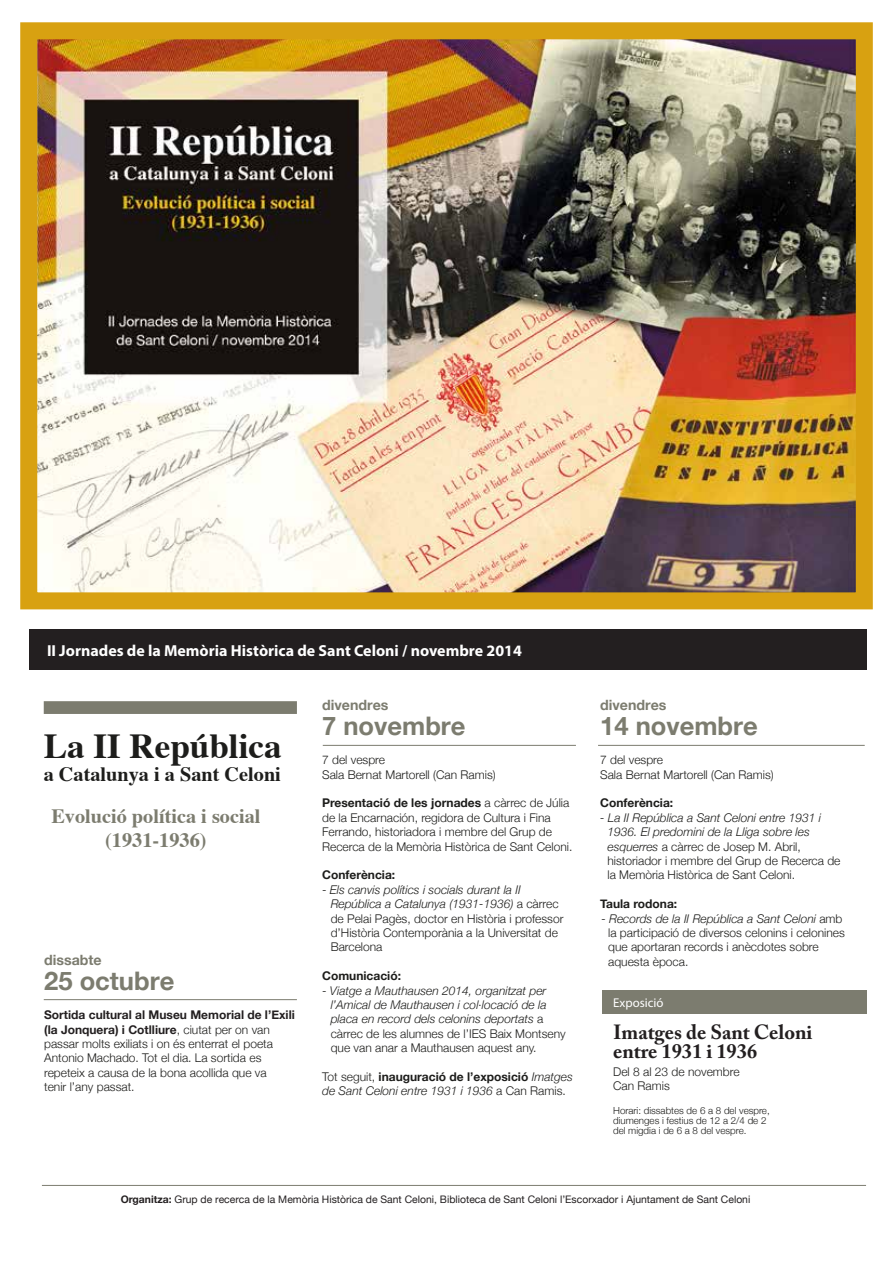
<style>
.page{position:relative;width:893px;height:1263px;background:#fff}
.page>*{position:absolute;margin:0;border:0;box-sizing:border-box;transform-origin:0 0}
.t1{font:700 35.1px "Times";color:#1d1d1b}
.t2{font:700 25.5px "Helvetica Neue";color:#7c7c6f}
.t3{font:700 20.4px/19.5px "Adobe Caslon Pro";color:#231f20}
.t4{font:700 20.25px/24.3px "Times";color:#7c7c6f;text-align:center}
.t5{font:700 20.25px "Times";color:#1d1d1b}
.t6{font:700 15.9px "Myriad Pro";color:#fff}
.t7{font:700 14.25px "Helvetica Neue";color:#7c7c6f}
.t8{font:12.75px "Myriad Pro";color:#fff}
.t9{font:300 12px/14.4px "Helvetica Neue";color:#1d1d1b}
.t10{font:italic 300 12px/14.4px "Helvetica Neue";color:#1d1d1b}
.t11{font:700 12px "Helvetica Neue";color:#1d1d1b}
.t12{font:10.35px "Helvetica Neue";color:#231f20}
.t13{font:300 9.75px/9.8px "Helvetica Neue";color:#1d1d1b}
.s1{font-weight:700;color:#231f20}
.s2{font-weight:700}
.s3{font-style:italic}
.s4{font-style:normal}
.s5{font-weight:700;font-style:normal}
</style>
<div class="page">
<img style="left:38px;top:40px;width:817px;height:551px">
<div style="left:20px;top:22px;width:853px;height:587px;border:17px solid #d8a111"></div>
<div style="left:29px;top:629px;width:837px;height:41px;background:#231f20"></div>
<div style="left:602px;top:990px;width:265px;height:23px;background:#7c7c6f"></div>
<hr style="left:42px;top:1185px;width:824px;height:1px;background:#7c7c6f">
<hr style="left:44px;top:999px;width:253px;height:1px;background:#7c7c6f">
<div style="left:44px;top:701px;width:253px;height:13px;background:#7c7c6f"></div>
<hr style="left:323px;top:745px;width:253px;height:1px;background:#7c7c6f">
<hr style="left:598px;top:745px;width:267px;height:1px;background:#7c7c6f">
<h3 class="t6" style="left:47px;top:641px;width:476px">II Jornades de la Memòria Històrica de Sant Celoni / novembre 2014</h3>
<h1 class="t1" style="left:44px;top:712px;width:239px">La II República</h1>
<h3 class="t5" style="left:44px;top:755px;width:239px">a Catalunya i a Sant Celoni</h3>
<h3 class="t4" style="left:51px;top:802px;width:211px">Evolució política i social (1931-1936)</h3>
<p class="t7" style="left:44px;top:949px;width:59px">dissabte</p>
<h2 class="t2" style="left:44px;top:961px;width:132px">25 octubre</h2>
<p class="t9" style="left:44px;top:1007px;width:252px"><span class="s1">Sortida cultural al Museu Memorial de l’Exili (la Jonquera) i Cotlliure</span>, ciutat per on van passar molts exiliats i on és enterrat el poeta Antonio Machado. Tot el dia. La sortida es repeteix a causa de la bona acollida que va<br>tenir l’any passat.</p>
<p class="t7" style="left:322px;top:694px;width:68px">divendres</p>
<h2 class="t2" style="left:322px;top:706px;width:145px">7 novembre</h2>
<p class="t9" style="left:322px;top:752px;width:175px">7 del vespre<br>Sala Bernat Martorell (Can Ramis)</p>
<p class="t9" style="left:322px;top:795px;width:252px"><span class="s2">Presentació de les jornades</span> a càrrec de Júlia de la Encarnación, regidora de Cultura i Fina Ferrando, historiadora i membre del Grup de Recerca de la Memòria Històrica de Sant Celoni.</p>
<p class="t11" style="left:322px;top:866px;width:75px">Conferència:</p>
<p class="t9" style="left:331px;top:882px;width:234px;text-indent:-9px">- <span class="s3">Els canvis polítics i socials durant la II República a Catalunya (1931-1936)</span> a càrrec de Pelai Pagès, doctor en Història i professor d’Història Contemporània a la Universitat de Barcelona</p>
<p class="t11" style="left:322px;top:966px;width:80px">Comunicació:</p>
<p class="t10" style="left:331px;top:982px;width:237px;text-indent:-9px"><span class="s4">-</span> Viatge a Mauthausen 2014, organitzat per l’Amical de Mauthausen i col·locació de la placa en record dels celonins deportats <span class="s4">a càrrec de les alumnes de l’IES Baix Montseny que van anar a Mauthausen aquest any.</span></p>
<p class="t10" style="left:322px;top:1069px;width:252px"><span class="s4">Tot seguit,</span> <span class="s5">inauguració de l’exposició</span> Imatges de Sant Celoni entre 1931 i 1936 <span class="s4">a Can Ramis.</span></p>
<p class="t7" style="left:600px;top:694px;width:68px">divendres</p>
<h2 class="t2" style="left:600px;top:706px;width:159px">14 novembre</h2>
<p class="t9" style="left:600px;top:752px;width:175px">7 del vespre<br>Sala Bernat Martorell (Can Ramis)</p>
<p class="t11" style="left:600px;top:794px;width:75px">Conferència:</p>
<p class="t9" style="left:607px;top:810px;width:234px;text-indent:-7px"><span class="s3">- La II República a Sant Celoni entre 1931 i 1936. El predomini de la Lliga sobre les esquerres</span> a càrrec de Josep M. Abril, historiador i membre del Grup de Recerca de la Memòria Històrica de Sant Celoni.</p>
<p class="t11" style="left:600px;top:894px;width:79px">Taula rodona:</p>
<p class="t9" style="left:608px;top:910px;width:238px;text-indent:-7px"><span class="s3">- Records de la II República a Sant Celoni</span> amb la participació de diversos celonins i celonines que aportaran records i anècdotes sobre aquesta època.</p>
<p class="t8" style="left:613px;top:994px;width:52px">Exposició</p>
<h3 class="t3" style="left:613px;top:1022px;width:201px">Imatges de Sant Celoni entre 1931 i 1936</h3>
<p class="t9" style="left:613px;top:1063px;width:128px">Del 8 al 23 de novembre<br>Can Ramis</p>
<p class="t13" style="left:613px;top:1105px;width:158px">Horari: dissabtes de 6 a 8 del vespre, diumenges i festius de 12 a 2/4 de 2 del migdia i de 6 a 8 del vespre.</p>
<p class="t12" style="left:121px;top:1192px;width:631px"><span class="s2">Organitza:</span> Grup de recerca de la Memòria Històrica de Sant Celoni, Biblioteca de Sant Celoni l’Escorxador i Ajuntament de Sant Celoni</p>
</div>
